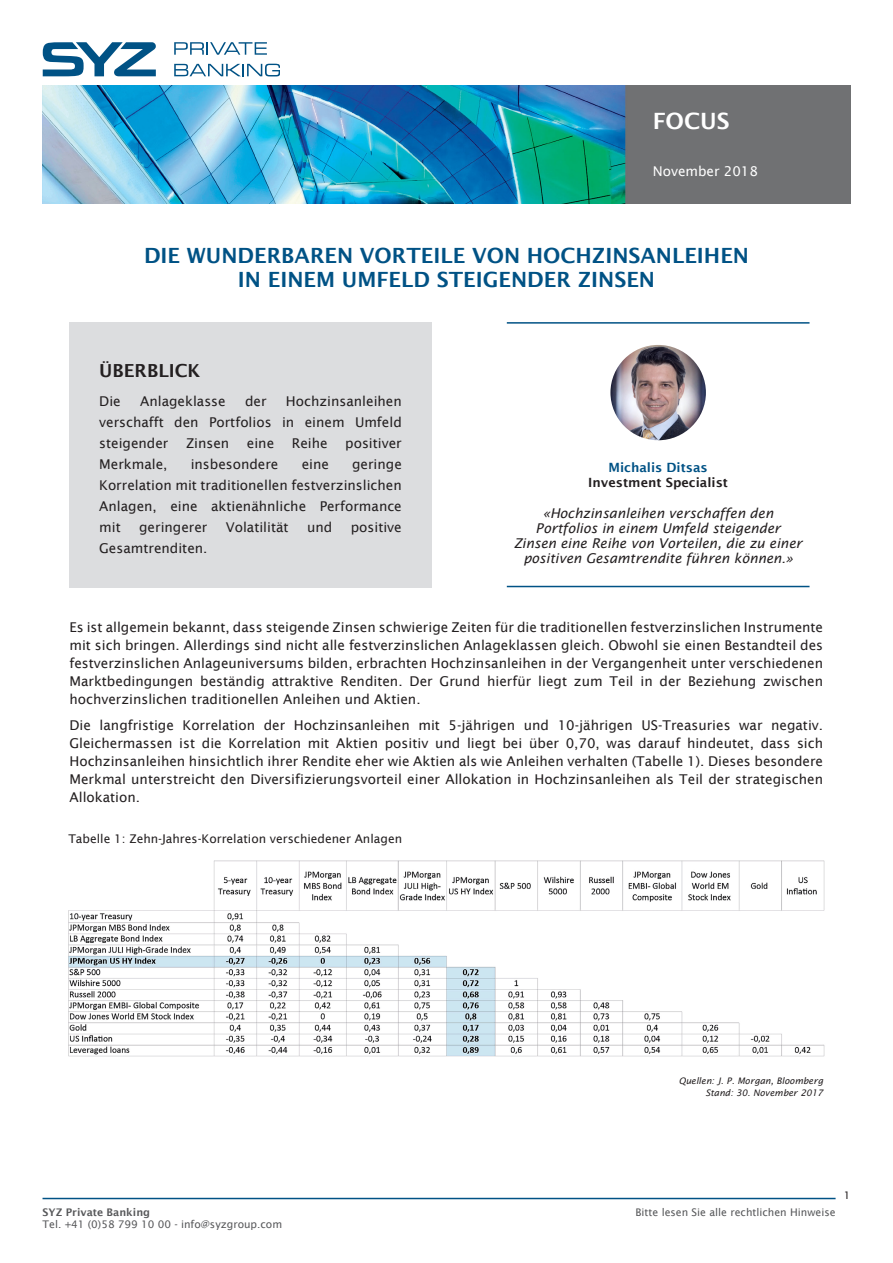
<style>
.page{position:relative;width:893px;height:1263px;background:#fff}
.page>*{position:absolute;margin:0;border:0;box-sizing:border-box;transform-origin:0 0}
.t1{font:600 22.5px "Lucida Sans";color:#fff}
.TItre_PRINCIPAL{font:600 21px/24px "Lucida Sans";color:#005285;text-align:center}
.Texte_courant{font:600 18px "Lucida Sans";color:#231f20}
.Texte_courant-2{font:13.5px/18px "Lucida Sans";color:#231f20;text-align:justify}
.Texte_courant-3{font:italic 13.5px/15px "Lucida Sans";color:#231f20;text-align:center}
.t2{font:13.5px "Lucida Sans";color:#fff}
.t3{font:600 12.75px "Lucida Sans";color:#231f20}
.t4{font:600 12.75px "Lucida Sans";color:#005285}
.Texte_courant-4{font:12px "Lucida Sans";color:#231f20}
.t5{font:10.5px "Lucida Sans";color:#57585a}
.t6{font:600 10.5px "Lucida Sans";color:#57585a}
.t7{font:10.5px "Lucida Sans";color:#231f20}
.Source_data{font:italic 9px "Lucida Sans";color:#231f20}
</style>
<div class="page">
<img style="left:43px;top:86px;width:807px;height:117px">
<hr style="left:43px;top:1198px;width:793px;height:1px;background:#005285">
<svg style="left:174px;top:42px;width:93px;height:13px"></svg>
<svg style="left:174px;top:64px;width:105px;height:12px"></svg>
<svg style="left:43px;top:42px;width:113px;height:34px"></svg>
<hr style="left:507px;top:322px;width:302px;height:2px;background:#005285">
<img style="left:610px;top:345px;width:96px;height:95px;border-radius:48px">
<hr style="left:507px;top:586px;width:302px;height:1px;background:#005285">
<div style="left:69px;top:322px;width:363px;height:265px;background:#dcdddf"></div>
<img style="left:68px;top:860px;width:757px;height:197px">
<h1 class="t1" style="left:653px;top:108px;width:78px">FOCUS</h1>
<p class="t2" style="left:653px;top:163px;width:107px">November 2018</p>
<p class="TItre_PRINCIPAL" style="left:144px;top:243px;width:607px">DIE WUNDERBAREN VORTEILE VON HOCHZINSANLEIHEN<br>IN EINEM UMFELD STEIGENDER ZINSEN</p>
<p class="Texte_courant" style="left:99px;top:360px;width:103px">ÜBERBLICK</p>
<p class="Texte_courant-2" style="left:99px;top:392px;width:23px">Die</p>
<p class="Texte_courant-2" style="left:140px;top:392px;width:87px">Anlageklasse</p>
<p class="Texte_courant-2" style="left:245px;top:392px;width:23px">der</p>
<p class="Texte_courant-2" style="left:99px;top:391px;width:304px;line-height:21px;text-indent:187px">Hochzinsanleihen verschafft den Portfolios in einem Umfeld steigender</p>
<p class="Texte_courant-2" style="left:186px;top:434px;width:45px">Zinsen</p>
<p class="Texte_courant-2" style="left:247px;top:434px;width:29px">eine</p>
<p class="Texte_courant-2" style="left:292px;top:434px;width:37px">Reihe</p>
<p class="Texte_courant-2" style="left:345px;top:434px;width:58px">positiver</p>
<p class="Texte_courant-2" style="left:99px;top:455px;width:70px">Merkmale,</p>
<p class="Texte_courant-2" style="left:191px;top:455px;width:89px">insbesondere</p>
<p class="Texte_courant-2" style="left:302px;top:455px;width:29px">eine</p>
<p class="Texte_courant-2" style="left:99px;top:454px;width:304px;line-height:21px;text-indent:253px">geringe Korrelation mit traditionellen festverzinslichen Anlagen, eine aktienähnliche Performance mit</p>
<p class="Texte_courant-2" style="left:139px;top:518px;width:70px">geringerer</p>
<p class="Texte_courant-2" style="left:226px;top:518px;width:64px">Volatilität</p>
<p class="Texte_courant-2" style="left:307px;top:518px;width:27px">und</p>
<p class="Texte_courant-2" style="left:351px;top:518px;width:53px">positive</p>
<p class="Texte_courant-2" style="left:99px;top:539px;width:110px">Gesamtrenditen.</p>
<p class="t4" style="left:608px;top:460px;width:101px">Michalis Ditsas</p>
<p class="t3" style="left:588px;top:475px;width:141px">Investment Specialist</p>
<p class="Texte_courant-3" style="left:514px;top:506px;width:290px">«Hochzinsanleihen verschaffen den Portfolios in einem Umfeld steigender Zinsen eine Reihe von Vorteilen, die zu einer positiven Gesamtrendite führen können.»</p>
<p class="Texte_courant-2" style="left:69px;top:618px;width:755px">Es ist allgemein bekannt, dass steigende Zinsen schwierige Zeiten für die traditionellen festverzinslichen Instrumente mit sich bringen. Allerdings sind nicht alle festverzinslichen Anlageklassen gleich. Obwohl sie einen Bestandteil des festverzinslichen Anlageuniversums bilden, erbrachten Hochzinsanleihen in der Vergangenheit unter verschiedenen Marktbedingungen beständig attraktive Renditen. Der Grund hierfür liegt zum Teil in der Beziehung zwischen hochverzinslichen traditionellen Anleihen und Aktien.</p>
<p class="Texte_courant-2" style="left:69px;top:716px;width:755px">Die langfristige Korrelation der Hochzinsanleihen mit 5-jährigen und 10-jährigen US-Treasuries war negativ.<br>Gleichermassen ist die Korrelation mit Aktien positiv und liegt bei über 0,70, was darauf hindeutet, dass sich Hochzinsanleihen hinsichtlich ihrer Rendite eher wie Aktien als wie Anleihen verhalten (Tabelle 1). Dieses besondere Merkmal unterstreicht den Diversifizierungsvorteil einer Allokation in Hochzinsanleihen als Teil der strategischen Allokation.</p>
<p class="Texte_courant-4" style="left:68px;top:832px;width:335px">Tabelle 1: Zehn-Jahres-Korrelation verschiedener Anlagen</p>
<p class="Source_data" style="left:679px;top:1076px;width:146px">Quellen: J. P. Morgan, Bloomberg</p>
<p class="Source_data" style="left:705px;top:1088px;width:119px">Stand: 30. November 2017</p>
<p class="t6" style="left:43px;top:1207px;width:109px">SYZ Private Banking</p>
<p class="t5" style="left:636px;top:1206px;width:201px">Bitte lesen Sie alle rechtlichen Hinweise</p>
<p class="t5" style="left:43px;top:1219px;width:241px">Tel. +41 (0)58 799 10 00 - info@syzgroup.com</p>
<p class="t7" style="left:844px;top:1189px;width:8px">1</p>
</div>
